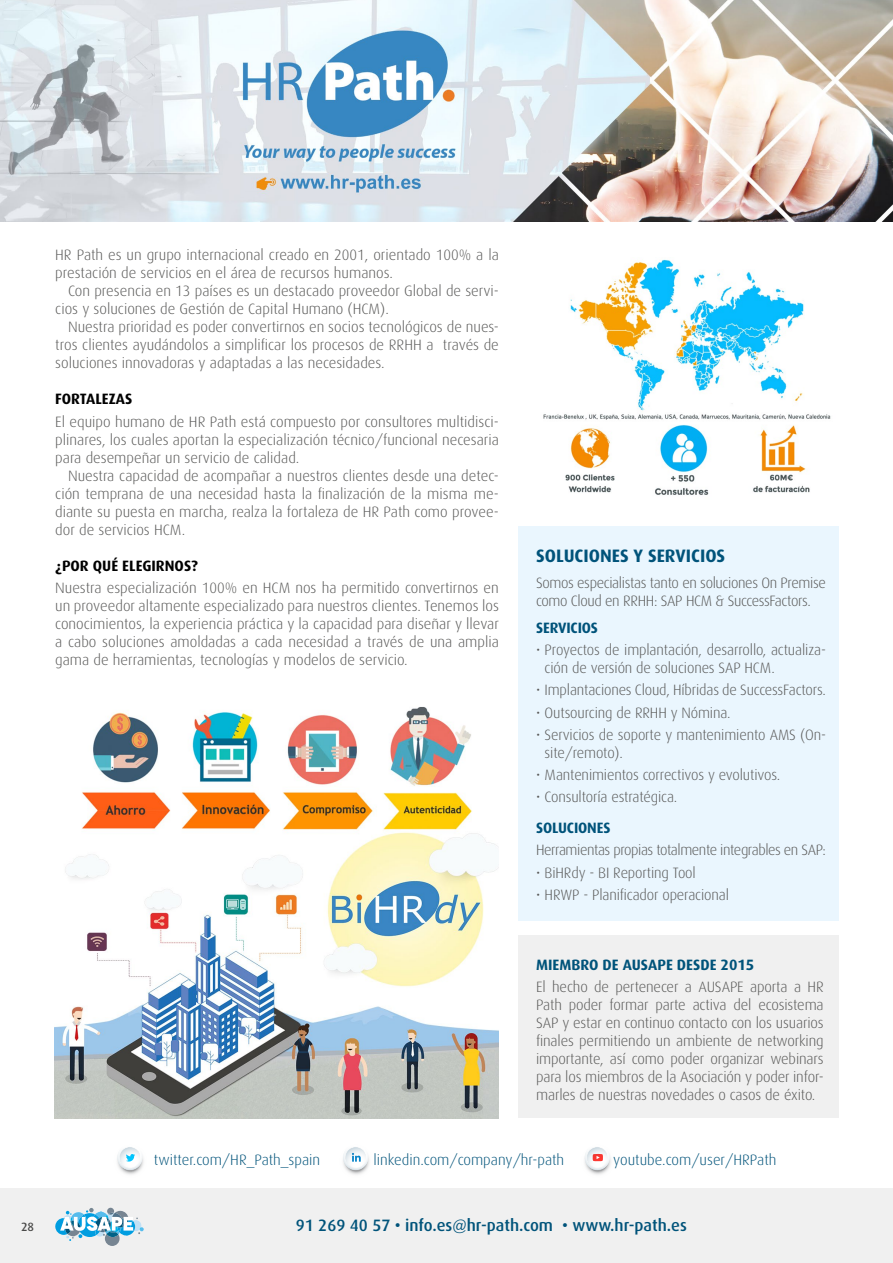
<style>
.page{position:relative;width:893px;height:1263px;background:#fff}
.page>*{position:absolute;margin:0;border:0;box-sizing:border-box;transform-origin:0 0}
.t1{font:700 18px "Dax";color:#00537a}
.t2{font:500 16.5px "Dax";color:#00537a}
.t3{font:300 15px/18px "Dax";letter-spacing:-.01em;color:#575756}
.t4{font:300 15px "Dax";color:#00537a}
.t5{font:300 15px "Dax";letter-spacing:-.03em;color:#575756}
.t6{font:700 15px "Dax";letter-spacing:-.01em;color:#00537a}
.t7{font:700 15px "Dax";color:#000}
.t8{font:500 12px "Dax";color:#4a4a49}
</style>
<div class="page">
<div style="left:519px;top:526px;width:320px;height:395px;background:#eaf6fe"></div>
<div style="left:519px;top:935px;width:320px;height:183px;background:#f0f0f0"></div>
<img style="left:54px;top:707px;width:445px;height:411px">
<svg style="left:112px;top:1143px;width:35px;height:35px"></svg>
<div style="left:117px;top:1145px;width:26px;height:25px;background:#f0f3f4;border-radius:13px"></div>
<svg style="left:117px;top:1145px;width:25px;height:25px"></svg>
<svg style="left:338px;top:1143px;width:35px;height:35px"></svg>
<svg style="left:343px;top:1145px;width:25px;height:25px"></svg>
<svg style="left:580px;top:1143px;width:35px;height:35px"></svg>
<svg style="left:585px;top:1145px;width:25px;height:25px"></svg>
<div style="left:0;top:1188px;width:893px;height:75px;background:#f0f0f0"></div>
<svg style="left:55px;top:1208px;width:89px;height:38px"></svg>
<img style="left:0;top:0;width:893px;height:221px">
<img style="left:543px;top:259px;width:288px;height:236px">
<p class="t3" style="left:55px;top:246px;width:445px">HR Path es un grupo internacional creado en 2001, orientado 100% a la prestación de servicios en el área de recursos humanos.</p>
<p class="t3" style="left:55px;top:282px;width:445px;text-indent:13px">Con presencia en 13 países es un destacado proveedor Global de servi&shy;cios y soluciones de Gestión de Capital Humano (HCM).</p>
<p class="t3" style="left:55px;top:318px;width:445px;text-align:justify;text-indent:13px">Nuestra prioridad es poder convertirnos en socios tecnológicos de nues&shy;tros clientes ayudándolos a simplificar los procesos de RRHH a través de soluciones innovadoras y adaptadas a las necesidades.</p>
<p class="t7" style="left:55px;top:391px;width:79px">FORTALEZAS</p>
<p class="t3" style="left:55px;top:413px;width:445px;text-align:justify">El equipo humano de HR Path está compuesto por consultores multidisci&shy;plinares, los cuales aportan la especialización técnico/funcional necesaria para desempeñar un servicio de calidad.</p>
<p class="t3" style="left:55px;top:467px;width:445px;text-align:justify;text-indent:13px">Nuestra capacidad de acompañar a nuestros clientes desde una detec&shy;ción temprana de una necesidad hasta la finalización de la misma me&shy;diante su puesta en marcha, realza la fortaleza de HR Path como provee&shy;dor de servicios HCM.</p>
<p class="t7" style="left:55px;top:557px;width:144px">¿POR QUÉ ELEGIRNOS?</p>
<p class="t3" style="left:55px;top:579px;width:445px;text-align:justify">Nuestra especialización 100% en HCM nos ha permitido convertirnos en un proveedor altamente especializado para nuestros clientes. Tenemos los conocimientos, la experiencia práctica y la capacidad para diseñar y llevar a cabo soluciones amoldadas a cada necesidad a través de una amplia gama de herramientas, tecnologías y modelos de servicio.</p>
<p class="t1" style="left:536px;top:545px;width:191px">SOLUCIONES Y SERVICIOS</p>
<p class="t3" style="left:536px;top:574px;width:291px">Somos especialistas tanto en soluciones On Premise como Cloud en RRHH: SAP HCM &amp; SuccessFactors.</p>
<p class="t6" style="left:536px;top:619px;width:63px">SERVICIOS</p>
<p class="t3" style="left:545px;top:641px;width:283px;text-indent:-9px">• Proyectos de implantación, desarrollo, actualiza&shy;ción de versión de soluciones SAP HCM.</p>
<p class="t3" style="left:536px;top:681px;width:291px">• Implantaciones Cloud, Híbridas de SuccessFactors.</p>
<p class="t3" style="left:536px;top:704px;width:196px">• Outsourcing de RRHH y Nómina.</p>
<p class="t3" style="left:545px;top:726px;width:283px;text-indent:-8px">• Servicios de soporte y mantenimiento AMS (On&shy;site/remoto).</p>
<p class="t3" style="left:536px;top:766px;width:246px">• Mantenimientos correctivos y evolutivos.</p>
<p class="t3" style="left:536px;top:788px;width:143px">• Consultoría estratégica.</p>
<p class="t6" style="left:536px;top:819px;width:76px">SOLUCIONES</p>
<p class="t5" style="left:536px;top:842px;width:291px">Herramientas propias totalmente integrables en SAP:</p>
<p class="t3" style="left:536px;top:864px;width:161px">• BiHRdy - BI Reporting Tool</p>
<p class="t3" style="left:536px;top:886px;width:194px">• HRWP - Planificador operacional</p>
<p class="t6" style="left:536px;top:956px;width:220px">MIEMBRO DE AUSAPE DESDE 2015</p>
<p class="t3" style="left:536px;top:978px;width:289px;text-align:justify">El hecho de pertenecer a AUSAPE aporta a HR Path poder formar parte activa del ecosistema SAP y estar en continuo contacto con los usuarios finales permitiendo un ambiente de networking importante, así como poder organizar webinars para los miembros de la Asociación y poder infor&shy;marles de nuestras novedades o casos de éxito.</p>
<p class="t4" style="left:154px;top:1152px;width:168px">twitter.com/HR_Path_spain</p>
<p class="t4" style="left:373px;top:1152px;width:192px">linkedin.com/company/hr-path</p>
<p class="t4" style="left:613px;top:1152px;width:165px">youtube.com/user/HRPath</p>
<p class="t8" style="left:21px;top:1220px;width:15px">28</p>
<p class="t2" style="left:296px;top:1216px;width:393px">91 269 40 57 • info.es@hr-path.com • www.hr-path.es</p>
</div>
